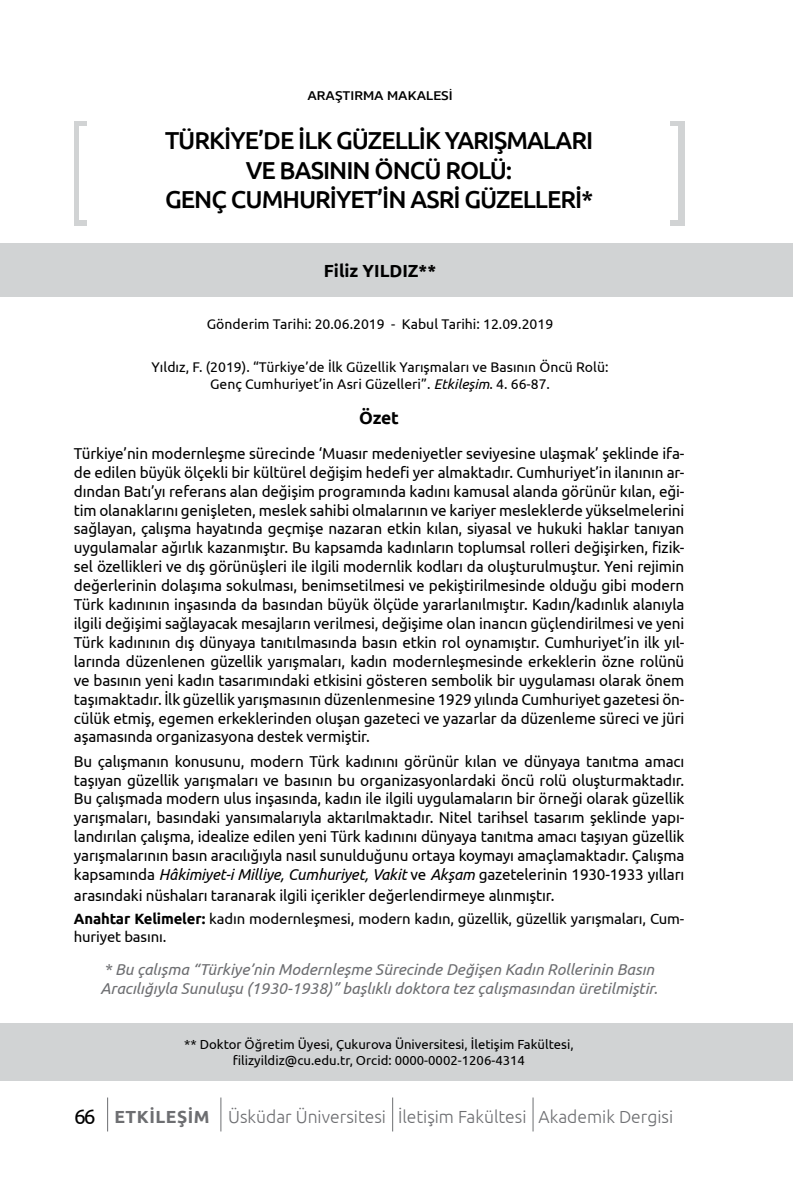
<style>
.page{position:relative;width:793px;height:1190px;background:#fff}
.page>*{position:absolute;margin:0;border:0;box-sizing:border-box;transform-origin:0 0}
.t1{font:500 24.5px/29.4px "Ubuntu";letter-spacing:-.04em;color:#000;text-align:center}
.t2{font:300 17.5px "Ubuntu";color:#6d6e71}
.t3{font:700 17.5px "Ubuntu";color:#000}
.t4{font:15.75px/18.9px "Ubuntu";letter-spacing:-.01em;color:#000;text-align:justify}
.t5{font:italic 15.75px/18.9px "Ubuntu";color:#6d6e71}
.t6{font:14.88px/17.8px "Ubuntu";letter-spacing:-.01em;color:#000}
.t7{font:14px/16.8px "Ubuntu";color:#000;text-align:center}
.t8{font:14px "Concord";color:#000}
.t9{font:13.12px/15.8px "Ubuntu";color:#000;text-align:center}
.s1{font-style:italic}
.s2{font-weight:700}
.s3{font-weight:400;font-size:21px;color:#000}
</style>
<div class="page">
<hr style="left:107px;top:1097px;width:1px;height:34px;background:#6d6e71">
<hr style="left:220px;top:1097px;width:1px;height:34px;background:#6d6e71">
<hr style="left:392px;top:1097px;width:1px;height:34px;background:#6d6e71">
<hr style="left:532px;top:1097px;width:1px;height:34px;background:#6d6e71">
<div style="left:0;top:1023px;width:793px;height:57px;background:#d1d3d4"></div>
<div style="left:0;top:243px;width:793px;height:54px;background:#d1d3d4"></div>
<div style="left:74px;top:121px;width:610px;height:105px;background:#d1d3d4"></div>
<div style="left:87px;top:116px;width:582px;height:115px;background:#fff"></div>
<div style="left:79px;top:126px;width:599px;height:93px;background:#fff"></div>
<p class="t8" style="left:307px;top:87px;width:19px">ARAŞTIRMA</p>
<p class="t8" style="left:387px;top:87px;width:20px">MAKALESI</p>
<h1 class="t1" style="left:165px;top:125px;width:429px">TÜRKİYE’DE İLK GÜZELLİK YARIŞMALARI<br>VE BASININ ÖNCÜ ROLÜ:<br>GENÇ CUMHURİYET’İN ASRİ GÜZELLERİ*</h1>
<p class="t3" style="left:324px;top:260px;width:114px">Filiz YILDIZ**</p>
<p class="t7" style="left:207px;top:315px;width:348px">Gönderim Tarihi: 20.06.2019 - Kabul Tarihi: 12.09.2019</p>
<p class="t7" style="left:152px;top:358px;width:458px">Yıldız, F. (2019). “Türkiye’de İlk Güzellik Yarışmaları ve Basının Öncü Rolü:<br>Genç Cumhuriyet’in Asri Güzelleri”. <span class="s1">Etkileşim</span>. 4. 66-87.</p>
<p class="t3" style="left:359px;top:407px;width:41px">Özet</p>
<p class="t4" style="left:74px;top:443px;width:612px">Türkiye’nin modernleşme sürecinde ‘Muasır medeniyetler seviyesine ulaşmak’ şeklinde ifa&shy;de edilen büyük ölçekli bir kültürel değişim hedefi yer almaktadır. Cumhuriyet’in ilanının ar&shy;dından Batı’yı referans alan değişim programında kadını kamusal alanda görünür kılan, eği&shy;tim olanaklarını genişleten, meslek sahibi olmalarının ve kariyer mesleklerde yükselmelerini sağlayan, çalışma hayatında geçmişe nazaran etkin kılan, siyasal ve hukuki haklar tanıyan uygulamalar ağırlık kazanmıştır. Bu kapsamda kadınların toplumsal rolleri değişirken, fizik&shy;sel özellikleri ve dış görünüşleri ile ilgili modernlik kodları da oluşturulmuştur. Yeni rejimin değerlerinin dolaşıma sokulması, benimsetilmesi ve pekiştirilmesinde olduğu gibi modern Türk kadınının inşasında da basından büyük ölçüde yararlanılmıştır. Kadın/kadınlık alanıyla ilgili değişimi sağlayacak mesajların verilmesi, değişime olan inancın güçlendirilmesi ve yeni Türk kadınının dış dünyaya tanıtılmasında basın etkin rol oynamıştır. Cumhuriyet’in ilk yıl&shy;larında düzenlenen güzellik yarışmaları, kadın modernleşmesinde erkeklerin özne rolünü ve basının yeni kadın tasarımındaki etkisini gösteren sembolik bir uygulaması olarak önem taşımaktadır. İlk güzellik yarışmasının düzenlenmesine 1929 yılında Cumhuriyet gazetesi ön&shy;cülük etmiş, egemen erkeklerinden oluşan gazeteci ve yazarlar da düzenleme süreci ve jüri aşamasında organizasyona destek vermiştir.</p>
<p class="t4" style="left:74px;top:751px;width:612px">Bu çalışmanın konusunu, modern Türk kadınını görünür kılan ve dünyaya tanıtma amacı taşıyan güzellik yarışmaları ve basının bu organizasyonlardaki öncü rolü oluşturmaktadır.<br>Bu çalışmada modern ulus inşasında, kadın ile ilgili uygulamaların bir örneği olarak güzellik yarışmaları, basındaki yansımalarıyla aktarılmaktadır. Nitel tarihsel tasarım şeklinde yapı&shy;landırılan çalışma, idealize edilen yeni Türk kadınını dünyaya tanıtma amacı taşıyan güzellik yarışmalarının basın aracılığıyla nasıl sunulduğunu ortaya koymayı amaçlamaktadır. Çalışma kapsamında <span class="s1">Hâkimiyet-i Milliye, Cumhuriyet, Vakit</span> ve <span class="s1">Akşam</span> gazetelerinin 1930-1933 yılları</p>
<p class="t4" style="left:74px;top:885px;width:482px">arasındaki nüshaları taranarak ilgili içerikler değerlendirmeye alınmıştır.</p>
<p class="t6" style="left:74px;top:909px;width:612px"><span class="s2">Anahtar Kelimeler:</span> kadın modernleşmesi, modern kadın, güzellik, güzellik yarışmaları, Cum&shy;huriyet basını.</p>
<p class="t5" style="left:101px;top:959px;width:558px">* Bu çalışma “Türkiye’nin Modernleşme Sürecinde Değişen Kadın Rollerinin Basın<br>Aracılığıyla Sunuluşu (1930-1938)” başlıklı doktora tez çalışmasından üretilmiştir.</p>
<p class="t9" style="left:184px;top:1036px;width:391px">** Doktor Öğretim Üyesi, Çukurova Üniversitesi, İletişim Fakültesi, filizyildiz@cu.edu.tr, Orcid: 0000-0002-1206-4314</p>
<p class="t2" style="left:74px;top:1105px;width:600px"><span class="s3">66</span> <span class="s2">ETKİLEŞİM</span> Üsküdar Üniversitesi İletişim Fakültesi Akademik Dergisi</p>
</div>
